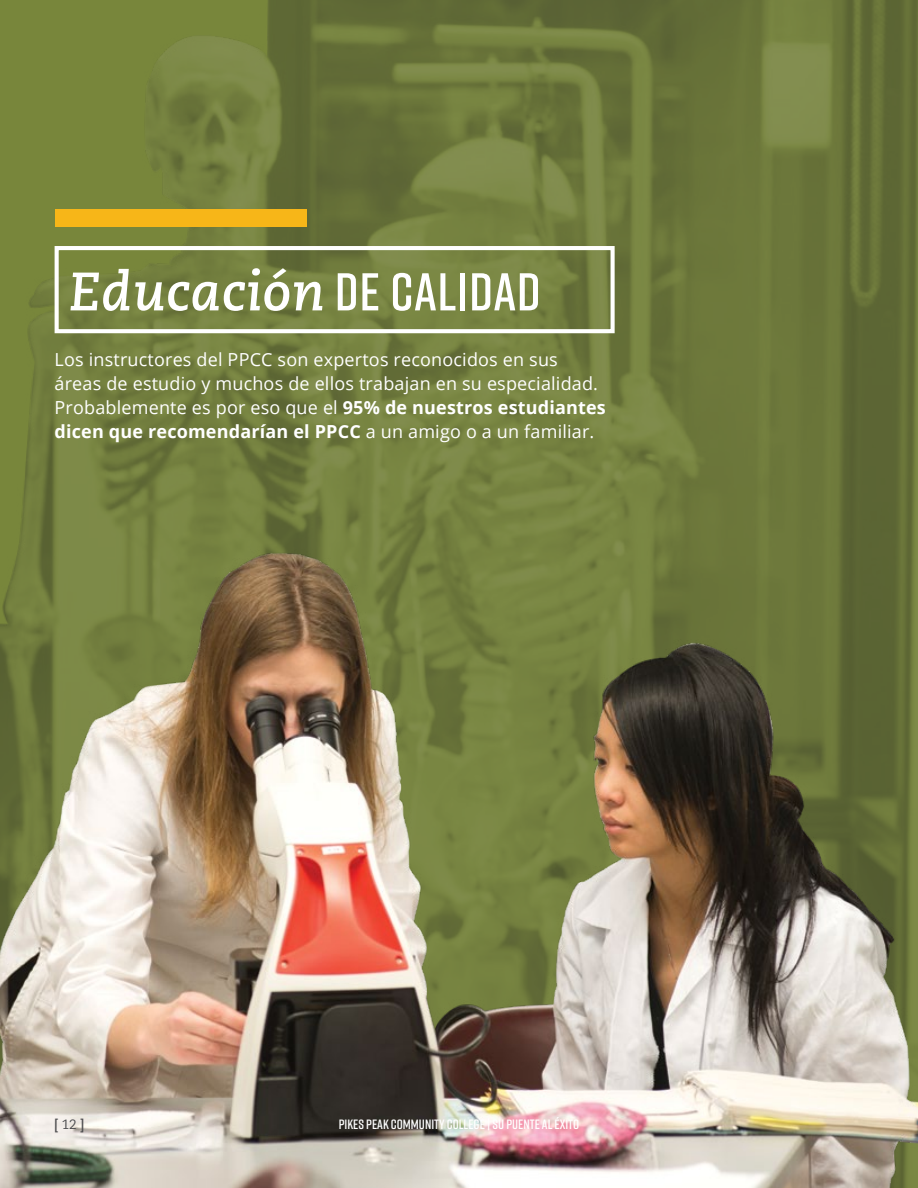
<style>
.page{position:relative;width:918px;height:1188px;background:#fff}
.page>*{position:absolute;margin:0;border:0;box-sizing:border-box;transform-origin:0 0}
.Section_Header{font:italic 700 54px "Caecilia LT Std";letter-spacing:.015em;color:#fff}
.Body_Copy{font:18px/24px "Open Sans";letter-spacing:.01em;color:#fff}
.t1{font:600 13.5px "Rift";color:#fff}
.t2{font:700 13.5px "Caecilia LT Std";color:#4d4d4f}
.s1{font-family:"Rift";font-weight:600;font-style:normal;font-size:53.1px}
.s2{font-weight:700}
.s3{font-weight:400}
</style>
<div class="page">
<img style="left:0;top:0;width:918px;height:450px">
<img style="left:0;top:450px;width:918px;height:738px">
<div style="left:55px;top:246px;width:560px;height:87px;border:4px solid #fff"></div>
<div style="left:55px;top:209px;width:252px;height:18px;background:#f7b618"></div>
<p class="Section_Header" style="left:69px;top:260px;width:473px">Educación <span class="s1">DE CALIDAD</span></p>
<p class="Body_Copy" style="left:55px;top:347px;width:553px">Los instructores del PPCC son expertos reconocidos en sus áreas de estudio y muchos de ellos trabajan en su especialidad.<br>Probablemente es por eso que el <span class="s2">95% de nuestros estudiantes dicen que recomendarían el PPCC</span> a un amigo o a un familiar.</p>
<p class="t2" style="left:54px;top:1116px;width:32px">[ <span class="s3">12</span> ]</p>
<p class="t1" style="left:339px;top:1115px;width:242px">PIKES PEAK COMMUNITY COLLEGE | SU PUENTE AL ÉXITO</p>
</div>
